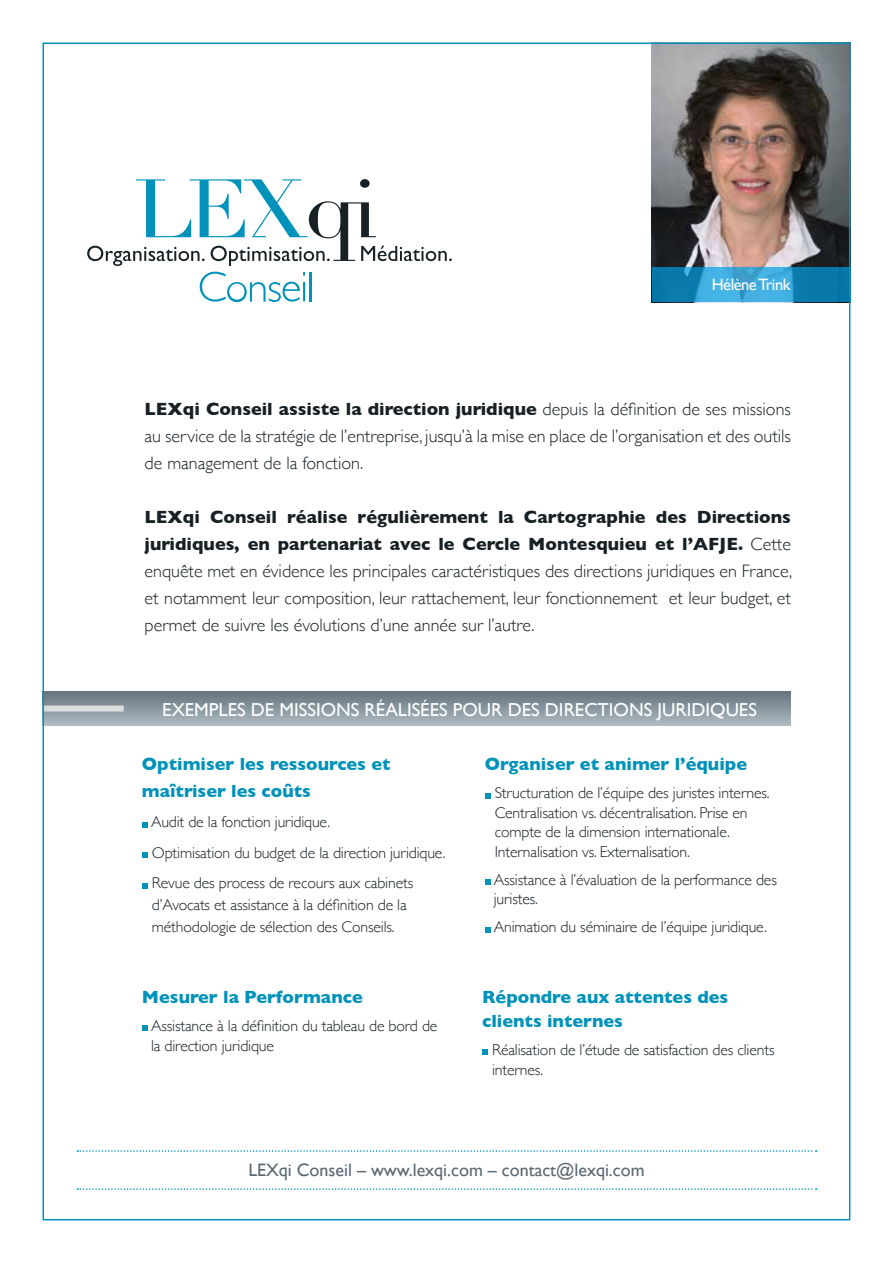
<style>
.page{position:relative;width:893px;height:1263px;background:#fff}
.page>*{position:absolute;margin:0;border:0;box-sizing:border-box;transform-origin:0 0}
.t1{font:18.75px "Gill Sans";color:#fff}
.t2{font:300 18px/27px "Gill Sans";color:#172025;text-align:justify}
.t3{font:700 18px/26.5px "Gill Sans";color:#0092ba}
.t4{font:18px "Gill Sans";color:#5a6871}
.t5{font:16.5px "Gill Sans";letter-spacing:-.03em;color:#fff}
.t6{font:300 15.75px/19.5px "Gill Sans";letter-spacing:-.01em;color:#172025}
.s1{font-weight:700}
</style>
<div class="page">
<svg style="left:200px;top:272px;width:105px;height:30px"></svg>
<hr style="left:310px;top:272px;width:2px;height:29px;background:#0092ba">
<svg style="left:87px;top:179px;width:365px;height:87px"></svg>
<img style="left:652px;top:46px;width:195px;height:221px">
<svg style="left:652px;top:267px;width:195px;height:35px;background:#2492c3"></svg>
<svg style="left:77px;top:1150px;width:740px;height:2px"></svg>
<svg style="left:77px;top:1188px;width:740px;height:2px"></svg>
<svg style="left:46px;top:691px;width:745px;height:35px;background:#89979f"></svg>
<div style="left:43px;top:705px;width:81px;height:6px;background:#dcdddd"></div>
<svg style="left:142px;top:822px;width:6px;height:5px"></svg>
<svg style="left:142px;top:852px;width:6px;height:6px"></svg>
<svg style="left:142px;top:883px;width:6px;height:5px"></svg>
<svg style="left:142px;top:1025px;width:6px;height:6px"></svg>
<svg style="left:485px;top:793px;width:6px;height:5px"></svg>
<svg style="left:485px;top:879px;width:6px;height:6px"></svg>
<svg style="left:485px;top:927px;width:6px;height:5px"></svg>
<svg style="left:482px;top:1049px;width:6px;height:6px"></svg>
<p class="t5" style="left:712px;top:275px;width:80px">Hélène Trink</p>
<p class="t2" style="left:145px;top:395px;width:648px"><span class="s1">LEXqi Conseil assiste la direction juridique</span> depuis la définition de ses missions au service de la stratégie de l’entreprise, jusqu’à la mise en place de l’organisation et des outils de management de la fonction.</p>
<p class="t2" style="left:145px;top:503px;width:649px"><span class="s1">LEXqi Conseil réalise régulièrement la Cartographie des Directions juridiques, en partenariat avec le Cercle Montesquieu et l’AFJE.</span> Cette enquête met en évidence les principales caractéristiques des directions juridiques en France, et notamment leur composition, leur rattachement, leur fonctionnement et leur budget, et permet de suivre les évolutions d’une année sur l’autre.</p>
<p class="t1" style="left:162px;top:699px;width:596px">EXEMPLES DE MISSIONS RÉALISÉES POUR DES DIRECTIONS JURIDIQUES</p>
<p class="t3" style="left:142px;top:751px;width:250px">Optimiser les ressources et maîtriser les coûts</p>
<p class="t6" style="left:151px;top:806px;width:296px;line-height:30.5px">Audit de la fonction juridique.<br>Optimisation du budget de la direction juridique.<br>Revue des process de recours aux cabinets</p>
<p class="t6" style="left:152px;top:893px;width:256px;line-height:22px">d’Avocats et assistance à la définition de la méthodologie de sélection des Conseils.</p>
<p class="t3" style="left:485px;top:751px;width:264px">Organiser et animer l’équipe</p>
<p class="t6" style="left:495px;top:783px;width:276px">Structuration de l’équipe des juristes internes.<br>Centralisation vs. décentralisation. Prise en compte de la dimension internationale.<br>Internalisation vs. Externalisation.</p>
<p class="t6" style="left:494px;top:869px;width:285px">Assistance à l’évaluation de la performance des juristes.</p>
<p class="t6" style="left:494px;top:917px;width:275px">Animation du séminaire de l’équipe juridique.</p>
<p class="t3" style="left:142px;top:983px;width:222px">Mesurer la Performance</p>
<p class="t6" style="left:151px;top:1016px;width:288px">Assistance à la définition du tableau de bord de la direction juridique</p>
<p class="t3" style="left:482px;top:985px;width:248px;line-height:24px">Répondre aux attentes des clients internes</p>
<p class="t6" style="left:492px;top:1040px;width:284px">Réalisation de l’étude de satisfaction des clients internes.</p>
<p class="t4" style="left:248px;top:1159px;width:398px">LEXqi Conseil – www.lexqi.com – contact@lexqi.com</p>
</div>
